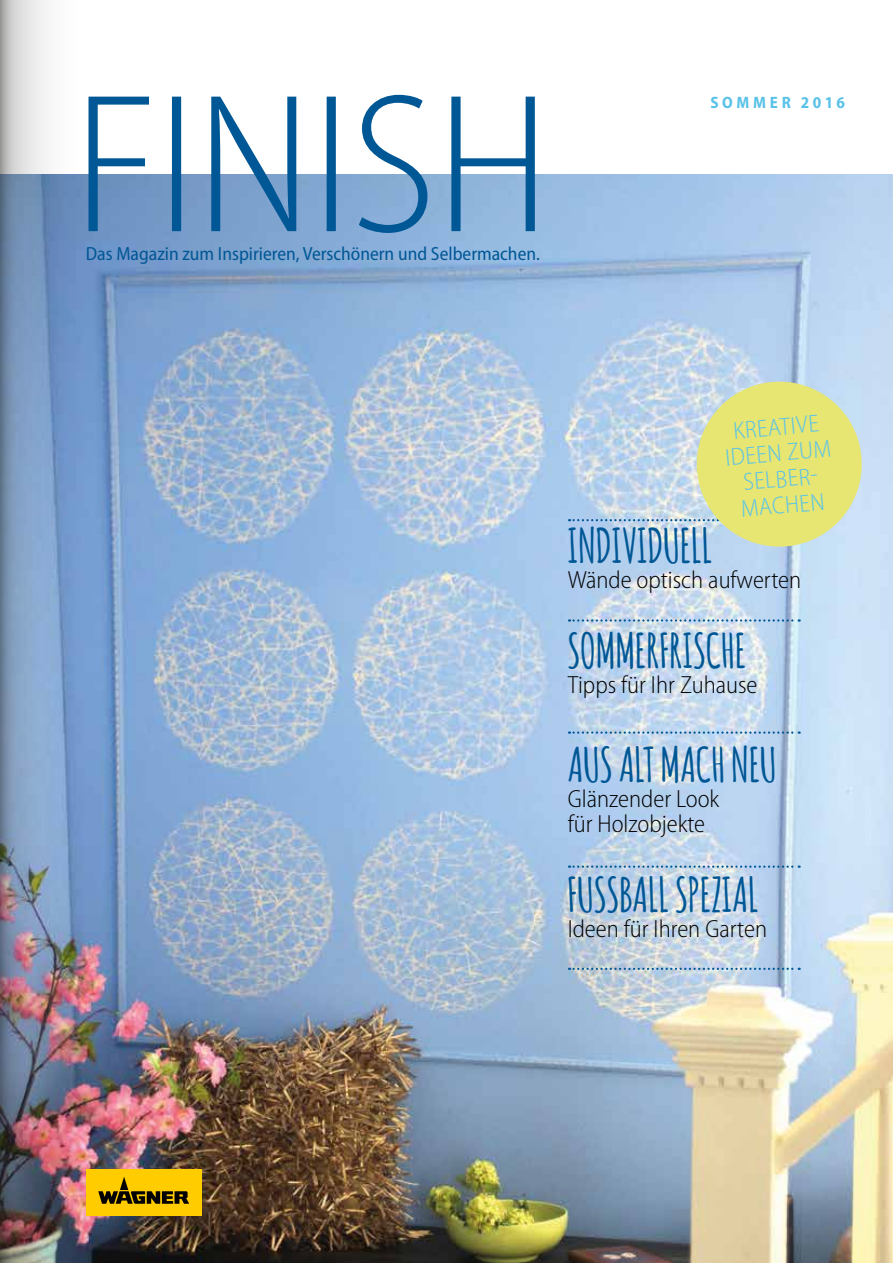
<style>
.page{position:relative;width:893px;height:1263px;background:#fff}
.page>*{position:absolute;margin:0;border:0;box-sizing:border-box;transform-origin:0 0}
.t1{font:700 46.95px "Amatic";letter-spacing:.015em;color:#005795}
.t2{font:300 semi-condensed 24.9px/24.9px "Myriad Pro";color:#000}
.t3{font:300 semi-condensed 24.6px/26.1px "Myriad Pro";color:#59c2e8;text-align:center}
.t4{font:semi-condensed 19.05px "Myriad Pro";color:#005795}
.t5{font:700 semi-condensed 16.5px "Myriad Pro";letter-spacing:.225em;color:#59c2e8}
</style>
<div class="page">
<img style="left:91px;top:174px;width:802px;height:1089px">
<div style="left:86px;top:1169px;width:115px;height:47px;background:#fc0"></div>
<svg style="left:98px;top:1177px;width:91px;height:27px"></svg>
<svg style="left:91px;top:95px;width:444px;height:138px"></svg>
<svg style="left:569px;top:619px;width:231px;height:3px"></svg>
<svg style="left:569px;top:731px;width:231px;height:3px"></svg>
<svg style="left:569px;top:865px;width:231px;height:3px"></svg>
<svg style="left:569px;top:968px;width:231px;height:2px"></svg>
<svg style="left:569px;top:374px;width:300px;height:180px;background:#d0dcbc"></svg>
<img style="left:17px;top:0;width:74px;height:1263px">
<img style="left:0;top:0;width:17px;height:1263px">
<p class="t4" style="left:86px;top:244px;width:456px">Das Magazin zum Inspirieren, Verschönern und Selbermachen.</p>
<p class="t5" style="left:710px;top:93px;width:136px">SOMMER 2016</p>
<p class="t3" style="left:722px;top:419px;width:107px;rotate:-5deg">KREATIVE<br>IDEEN ZUM<br>SELBER-<br>MACHEN</p>
<h1 class="t1" style="left:568px;top:512px;width:146px">INDIVIDUELL</h1>
<p class="t2" style="left:568px;top:568px;width:235px">Wände optisch aufwerten</p>
<h1 class="t1" style="left:568px;top:618px;width:179px">SOMMERFRISCHE</h1>
<p class="t2" style="left:568px;top:673px;width:191px">Tipps für Ihr Zuhause</p>
<h1 class="t1" style="left:568px;top:731px;width:210px">AUS ALT MACH NEU</h1>
<p class="t2" style="left:568px;top:787px;width:153px">Glänzender Look für Holzobjekte</p>
<h1 class="t1" style="left:568px;top:861px;width:192px">FUSSBALL SPEZIAL</h1>
<p class="t2" style="left:568px;top:917px;width:201px">Ideen für Ihren Garten</p>
</div>
